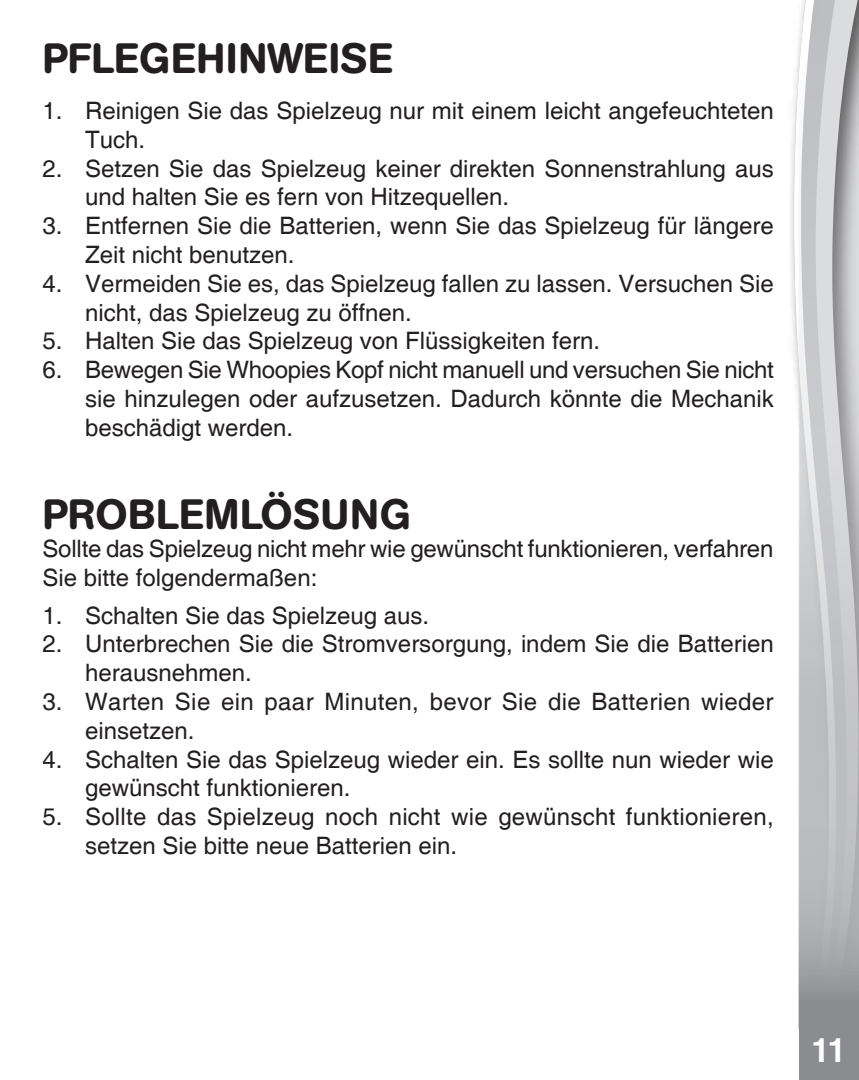
<style>
.page{position:relative;width:859px;height:1080px;background:#fff}
.page>*{position:absolute;margin:0;border:0;box-sizing:border-box;transform-origin:0 0}
.t1{font:500 42px "AG Book Rounded";letter-spacing:.02em;color:#231f20}
.t2{font:700 33px "Helvetica";color:#fff}
.t3{font:700 33px "Helvetica";color:#fff}
.t4{font:24px/28.8px "Helvetica";color:#231f20}
.s1{font-size:27px}
</style>
<div class="page">
<svg style="left:793px;top:45px;width:6px;height:984px"></svg>
<svg style="left:799px;top:0;width:60px;height:1080px;background:#bebfc1"></svg>
<h1 class="t1" style="left:43px;top:34px;width:352px">PFLEGEHINWEISE</h1>
<p class="t4" style="left:85px;top:97px;width:690px;text-indent:-43px">1. Reinigen Sie das Spielzeug nur mit einem leicht angefeuchteten<br>Tuch.</p>
<p class="t4" style="left:85px;top:155px;width:690px;text-indent:-43px">2. Setzen Sie das Spielzeug keiner direkten Sonnenstrahlung aus und halten Sie es fern von Hitzequellen.</p>
<p class="t4" style="left:85px;top:212px;width:690px;text-indent:-43px">3. Entfernen Sie die Batterien, wenn Sie das Spielzeug für längere<br>Zeit nicht benutzen.</p>
<p class="t4" style="left:85px;top:270px;width:690px;text-indent:-43px">4. Vermeiden Sie es, das Spielzeug fallen zu lassen. Versuchen Sie nicht, das Spielzeug zu öffnen.</p>
<p class="t4" style="left:43px;top:327px;width:559px">5. Halten Sie das Spielzeug von Flüssigkeiten fern.</p>
<p class="t4" style="left:85px;top:356px;width:690px;text-align:justify;text-indent:-43px">6. Bewegen Sie Whoopies Kopf nicht manuell und versuchen Sie nicht sie hinzulegen oder aufzusetzen. Dadurch könnte die Mechanik beschädigt werden.</p>
<h1 class="t1" style="left:43px;top:489px;width:370px">PROBLEMLÖSUNG</h1>
<p class="t4" style="left:43px;top:535px;width:732px">Sollte das Spielzeug nicht mehr wie gewünscht funktionieren, verfahren<br>Sie bitte folgendermaßen:</p>
<p class="t4" style="left:43px;top:602px;width:388px">1. Schalten Sie das Spielzeug aus.</p>
<p class="t4" style="left:85px;top:630px;width:690px;text-indent:-43px">2. Unterbrechen Sie die Stromversorgung, indem Sie die Batterien herausnehmen.</p>
<p class="t4" style="left:85px;top:688px;width:690px;text-indent:-43px">3. Warten Sie ein paar Minuten, bevor Sie die Batterien wieder einsetzen.</p>
<p class="t4" style="left:85px;top:746px;width:690px;text-indent:-43px">4. Schalten Sie das Spielzeug wieder ein. Es sollte nun wieder wie gewünscht funktionieren.</p>
<p class="t4" style="left:85px;top:803px;width:690px;text-indent:-43px">5. Sollte das Spielzeug noch nicht wie gewünscht funktionieren, setzen Sie bitte neue Batterien ein.</p>
<h2 class="t2" style="left:813px;top:1021px;width:40px">11<span class="s1">11</span></h2>
<h2 class="t3" style="left:811px;top:1030px;width:36px">11</h2>
</div>
